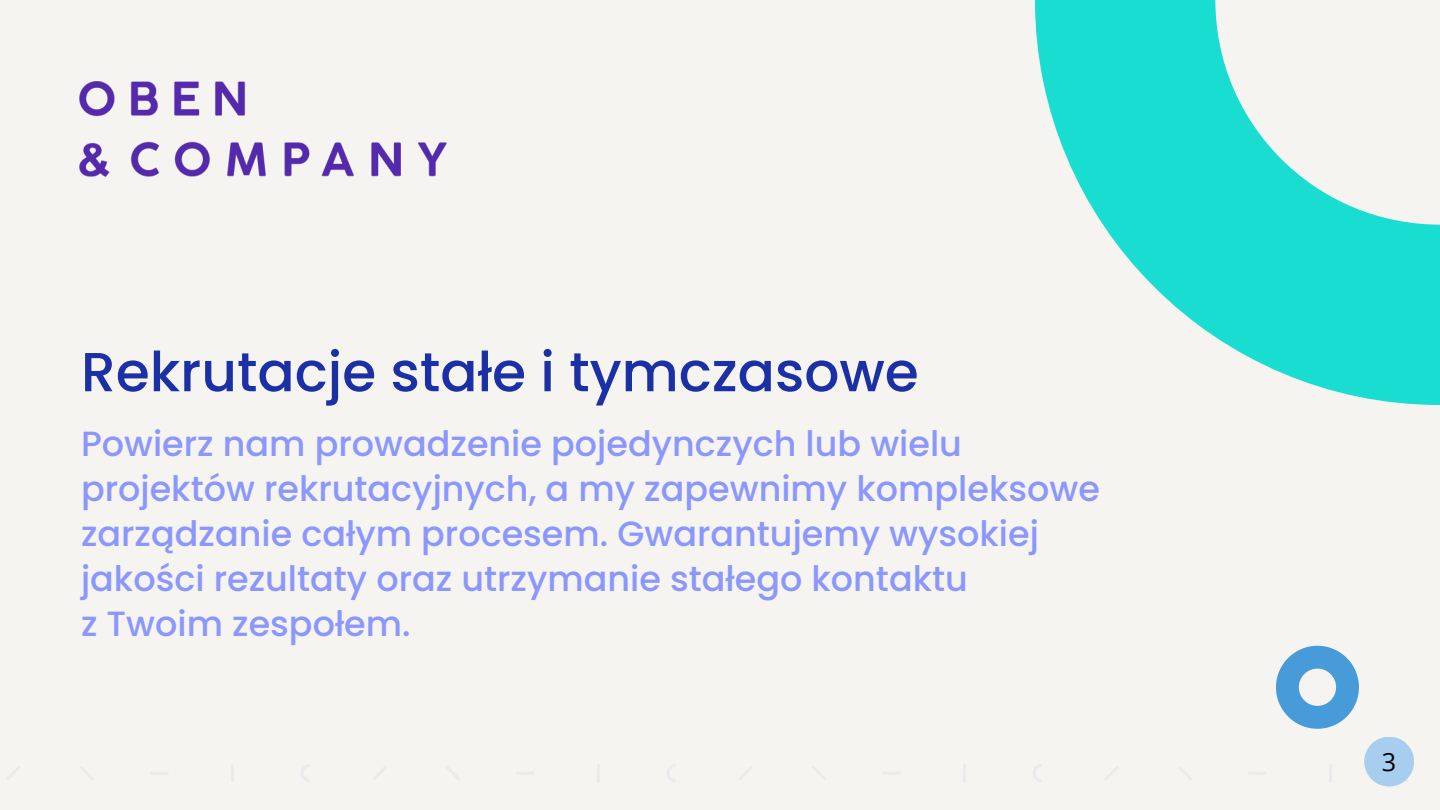
<style>
.page{position:relative;width:1440px;height:810px;background:#f5f4f1}
.page>*{position:absolute;margin:0;border:0;box-sizing:border-box;transform-origin:0 0}
.t1{font:500 55px "Poppins";color:#1c30a5}
.t2{font:500 35px/45px "Poppins";color:#8b97fd}
.t3{font:25.2px "Open Sans";color:#000}
</style>
<div class="page">
<img style="left:80px;top:82px;width:366px;height:95px">
<svg style="left:1035px;top:0;width:405px;height:405px;fill:#1addd1"></svg>
<svg style="left:1276px;top:646px;width:83px;height:83px"></svg>
<div style="left:1364px;top:737px;width:50px;height:50px;background:#a7cdef;border-radius:50%"></div>
<p class="t1" style="left:81px;top:333px;width:839px">Rekrutacje stałe i tymczasowe</p>
<p class="t2" style="left:81px;top:422px;width:1020px">Powierz nam prowadzenie pojedynczych lub wielu projektów rekrutacyjnych, a my zapewnimy kompleksowe zarządzanie całym procesem. Gwarantujemy wysokiej jakości rezultaty oraz utrzymanie stałego kontaktu</p>
<p class="t2" style="left:81px;top:602px;width:331px">z Twoim zespołem.</p>
<p class="t3" style="left:1382px;top:744px;width:16px">3</p>
</div>
